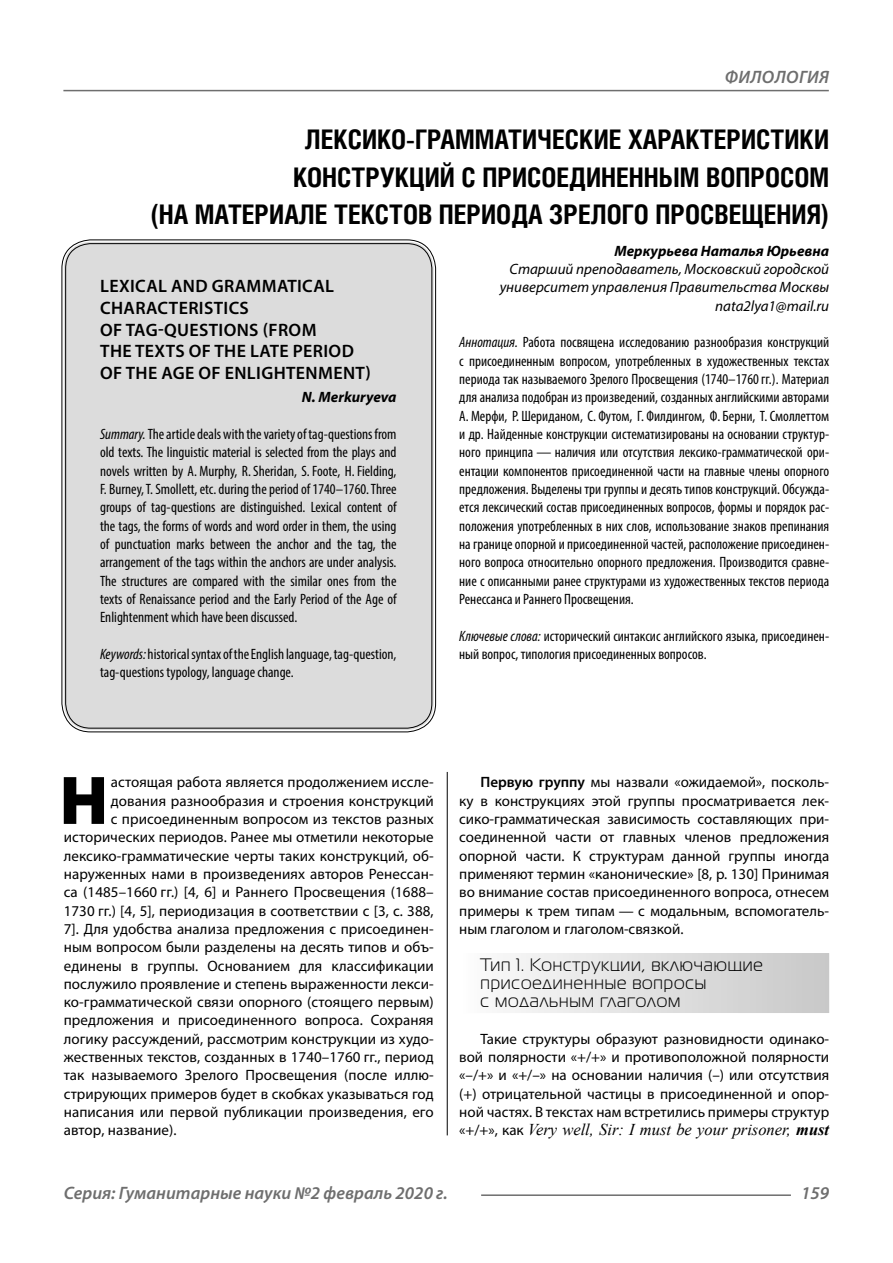
<style>
.page{position:relative;width:893px;height:1263px;background:#fff}
.page>*{position:absolute;margin:0;border:0;box-sizing:border-box;transform-origin:0 0}
.Bukvica{font:900 69.3px "Myriad Pro";color:#000}
.Header{font:700 27px/37.5px "Helios Cond C";color:#000;text-align:right}
.Header-eng{font:600 18px/21.6px "Myriad Pro";letter-spacing:.02em;color:#000}
.Subheaders_3lines{font:18px/18.3px "Magistral C";letter-spacing:.05em;color:#000}
.t1{font:italic 600 18px "Myriad Pro";color:#6e6e6e}
.Normal{font:italic 16.5px "Times New Roman";color:#000}
.Annotation-rus{font:condensed 15px/18.3px "Myriad Pro";color:#000;text-align:justify}
.Bukvica-2{font:15px "Myriad Pro";letter-spacing:.005em;color:#000}
.Annotation-eng{font:condensed 15px/18.3px "Myriad Pro";color:#000;text-align:justify}
.Normal-2{font:15px/18.3px "Myriad Pro";color:#000;text-align:justify}
.Author-doc{font:italic 15px/18.3px "Myriad Pro";color:#000;text-align:right}
.Author{font:italic 700 15px "Myriad Pro";color:#000}
.Author-email{font:italic 15px "Myriad Pro";color:#000}
.Author-eng{font:italic 700 15px "Myriad Pro";color:#000}
.s1{font-style:italic}
.s2{font-weight:600}
.s3{font-family:"Myriad Pro";font-style:normal;font-size:15px}
.s4{font-weight:700}
</style>
<div class="page">
<hr style="left:447px;top:128px;width:1px;height:1007px;background:#000">
<div style="left:43px;top:0;width:786px;height:772px;background:#fff"></div>
<div style="left:459px;top:953px;width:370px;height:60px;background:linear-gradient(to right,#fcfcfc,#c8c8c8)"></div>
<div style="left:64px;top:242px;width:370px;height:488px;background:#dcdcdc;border-radius:27px"></div>
<hr style="left:63px;top:90px;width:766px;height:1px;background:#6e6e6e">
<hr style="left:481px;top:1194px;width:310px;height:2px;background:#6e6e6e">
<p class="t1" style="left:725px;top:66px;width:26px">Филология</p>
<p class="Header" style="left:151px;top:120px;width:680px">ЛЕКСИКО-ГРАММАТИЧЕСКИЕ ХАРАКТЕРИСТИКИ<br>КОНСТРУКЦИЙ С ПРИСОЕДИНЕННЫМ ВОПРОСОМ<br>(НА МАТЕРИАЛЕ ТЕКСТОВ ПЕРИОДА ЗРЕЛОГО ПРОСВЕЩЕНИЯ)</p>
<p class="Author" style="left:614px;top:241px;width:216px">Меркурьева Наталья Юрьевна</p>
<p class="Author-doc" style="left:500px;top:260px;width:331px">Старший преподаватель, Московский городской университет управления Правительства Москвы</p>
<p class="Author-email" style="left:715px;top:296px;width:115px">nata2lya1@mail.ru</p>
<p class="Annotation-rus" style="left:459px;top:333px;width:371px"><span class="s1">Аннотация.</span> Работа посвящена исследованию разнообразия конструкций с присоединенным вопросом, употребленных в художественных текстах периода так называемого Зрелого Просвещения (1740–1760 гг.). Материал для анализа подобран из произведений, созданных английскими авторами А. Мерфи, Р. Шериданом, С. Футом, Г. Филдингом, Ф. Берни, Т. Смоллеттом и др. Найденные конструкции систематизированы на основании структур&shy;ного принципа — наличия или отсутствия лексико-грамматической ори&shy;ентации компонентов присоединенной части на главные члены опорного предложения. Выделены три группы и десять типов конструкций. Обсужда&shy;ется лексический состав присоединенных вопросов, формы и порядок рас&shy;положения употребленных в них слов, использование знаков препинания на границе опорной и присоединенной частей, расположение присоединен&shy;ного вопроса относительно опорного предложения. Производится сравне&shy;ние с описанными ранее структурами из художественных текстов периода Ренессанса и Раннего Просвещения.</p>
<p class="Annotation-rus" style="left:459px;top:626px;width:371px"><span class="s1">Ключевые слова:</span> исторический синтаксис английского языка, присоединен&shy;ный вопрос, типология присоединенных вопросов.</p>
<p class="Header-eng" style="left:100px;top:275px;width:272px">LEXICAL AND GRAMMATICAL<br>CHARACTERISTICS<br>OF TAG-QUESTIONS (FROM<br>THE TEXTS OF THE LATE PERIOD<br>OF THE AGE OF ENLIGHTENMENT)</p>
<p class="Author-eng" style="left:302px;top:388px;width:96px">N. Merkuryeva</p>
<p class="Annotation-eng" style="left:100px;top:425px;width:298px"><span class="s1">Summary.</span> The article deals with the variety of tag-questions from old texts. The linguistic material is selected from the plays and novels written by A. Murphy, R. Sheridan, S. Foote, H. Fielding, F. Burney, T. Smollett, etc. during the period of 1740–1760. Three groups of tag-questions are distinguished. Lexical content of the tags, the forms of words and word order in them, the using of punctuation marks between the anchor and the tag, the arrangement of the tags within the anchors are under analysis.<br>The structures are compared with the similar ones from the texts of Renaissance period and the Early Period of the Age of Enlightenment which have been discussed.</p>
<p class="Annotation-eng" style="left:100px;top:645px;width:298px"><span class="s1">Keywords:</span> historical syntax of the English language, tag-question, tag-questions typology, language change.</p>
<p class="Bukvica" style="left:59px;top:754px;width:50px">Н</p>
<p class="Bukvica-2" style="left:111px;top:773px;width:324px">астоящая работа является продолжением иссле-</p>
<p class="Bukvica-2" style="left:111px;top:791px;width:324px">дования разнообразия и строения конструкций</p>
<p class="Bukvica-2" style="left:111px;top:810px;width:324px">с присоединенным вопросом из текстов разных</p>
<p class="Bukvica-2" style="left:64px;top:828px;width:371px">исторических периодов. Ранее мы отметили некоторые</p>
<p class="Bukvica-2" style="left:64px;top:846px;width:371px">лексико-грамматические черты таких конструкций, об-</p>
<p class="Bukvica-2" style="left:64px;top:864px;width:371px">наруженных нами в произведениях авторов Ренессан-</p>
<p class="Bukvica-2" style="left:64px;top:883px;width:371px">са (1485–1660 гг.) [4, 6] и Раннего Просвещения (1688–</p>
<p class="Bukvica-2" style="left:64px;top:901px;width:371px">1730 гг.) [4, 5], периодизация в соответствии с [3, с. 388,</p>
<p class="Bukvica-2" style="left:64px;top:919px;width:371px">7]. Для удобства анализа предложения с присоединен-</p>
<p class="Bukvica-2" style="left:64px;top:938px;width:371px">ным вопросом были разделены на десять типов и объ-</p>
<p class="Bukvica-2" style="left:64px;top:956px;width:371px">единены в группы. Основанием для классификации</p>
<p class="Bukvica-2" style="left:64px;top:974px;width:371px">послужило проявление и степень выраженности лекси-</p>
<p class="Bukvica-2" style="left:64px;top:993px;width:371px">ко-грамматической связи опорного (стоящего первым)</p>
<p class="Bukvica-2" style="left:64px;top:1011px;width:371px">предложения и присоединенного вопроса. Сохраняя</p>
<p class="Bukvica-2" style="left:64px;top:1029px;width:371px">логику рассуждений, рассмотрим конструкции из худо-</p>
<p class="Bukvica-2" style="left:64px;top:1048px;width:371px">жественных текстов, созданных в 1740–1760 гг., период</p>
<p class="Bukvica-2" style="left:64px;top:1066px;width:371px">так называемого Зрелого Просвещения (после иллю-</p>
<p class="Bukvica-2" style="left:64px;top:1084px;width:371px">стрирующих примеров будет в скобках указываться год</p>
<p class="Bukvica-2" style="left:64px;top:1103px;width:371px">написания или первой публикации произведения, его</p>
<p class="Bukvica-2" style="left:64px;top:1121px;width:113px">автор, название).</p>
<p class="Normal-2" style="left:459px;top:773px;width:371px;text-indent:21px"><span class="s2">Первую группу</span> мы назвали «ожидаемой», посколь&shy;ку в конструкциях этой группы просматривается лек&shy;сико-грамматическая зависимость составляющих при&shy;соединенной части от главных членов предложения опорной части. К структурам данной группы иногда применяют термин «канонические» [8, p. 130] Принимая во внимание состав присоединенного вопроса, отнесем примеры к трем типам — с модальным, вспомогатель&shy;ным глаголом и глаголом-связкой.</p>
<p class="Subheaders_3lines" style="left:480px;top:955px;width:284px">Тип 1. Конструкции, включающие присоединенные вопросы<br>с модальным глаголом</p>
<p class="Normal-2" style="left:459px;top:1029px;width:371px;text-indent:21px">Такие структуры образуют разновидности одинако&shy;вой полярности «+/+» и противоположной полярности «–/+» и «+/–» на основании наличия (–) или отсутствия (+) отрицательной частицы в присоединенной и опор&shy;ной частях. В текстах нам встретились примеры структур</p>
<p class="Normal" style="left:459px;top:1118px;width:371px"><span class="s3">«+/+», как</span> Very well, Sir: I must be your prisoner, <span class="s4">must</span></p>
<p class="t1" style="left:64px;top:1182px;width:385px">Серия: Гуманитарные науки №2 февраль 2020 г.</p>
<p class="t1" style="left:801px;top:1182px;width:30px">159</p>
</div>
